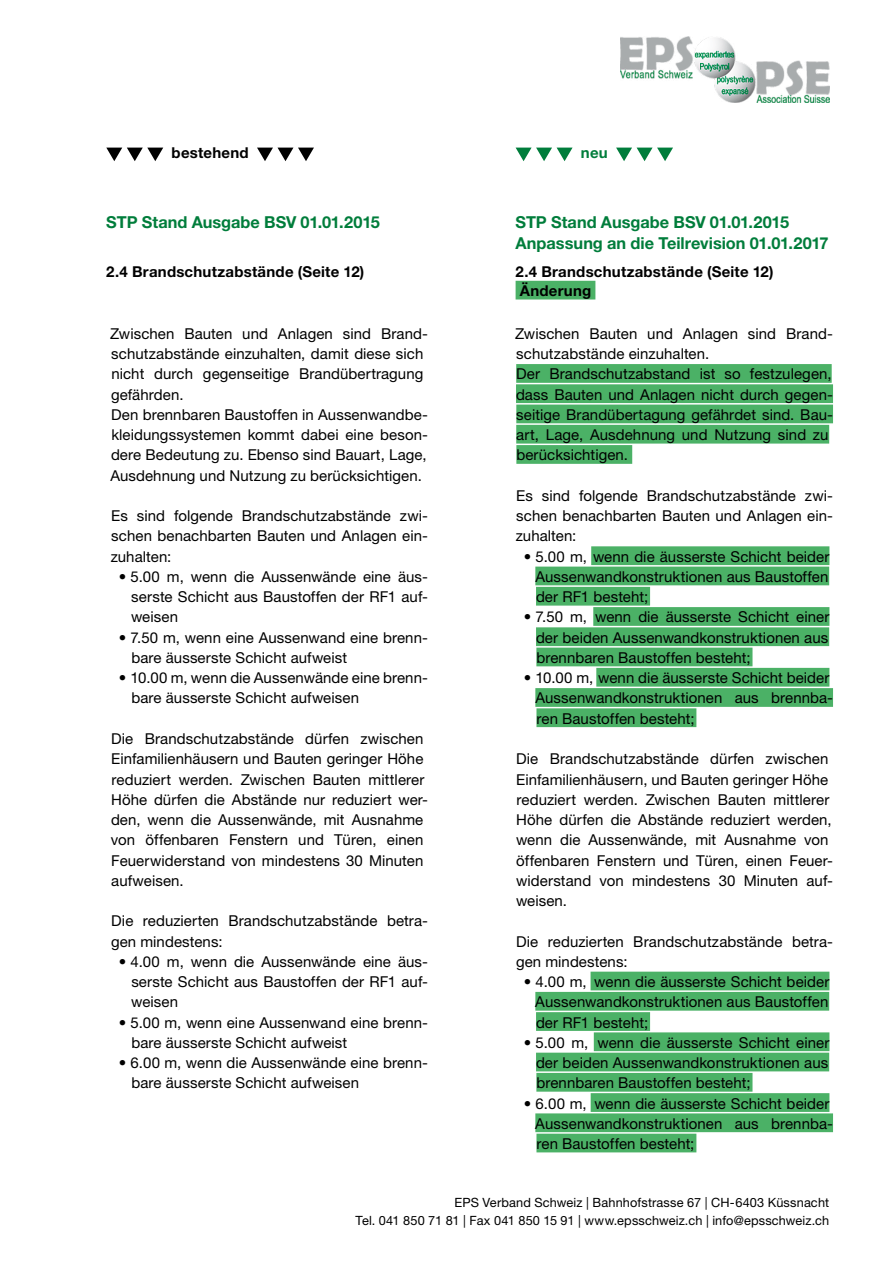
<style>
.page{position:relative;width:893px;height:1263px;background:#fff}
.page>*{position:absolute;margin:0;border:0;box-sizing:border-box;transform-origin:0 0}
.t1{font:700 16.5px/21px "Helvetica Neue LT Std";color:#007d3b}
.t2{font:15px/20.2px "Helvetica Neue LT Std";letter-spacing:.005em;color:#000}
.t3{font:700 15px/19.5px "Helvetica Neue LT Std";letter-spacing:.015em;color:#000}
.t4{font:700 15px "Helvetica Neue LT Std";color:#007d3b}
.t5{font:12.75px/18px "Helvetica Neue LT Std";letter-spacing:.015em;color:#000;text-align:right}
</style>
<div class="page">
<img style="left:620px;top:36px;width:209px;height:66px">
<div style="left:516px;top:364px;width:316px;height:19px;background:#4bb166"></div>
<div style="left:516px;top:384px;width:317px;height:19px;background:#4bb166"></div>
<div style="left:516px;top:405px;width:317px;height:18px;background:#4bb166"></div>
<div style="left:516px;top:425px;width:313px;height:19px;background:#4bb166"></div>
<div style="left:516px;top:445px;width:116px;height:19px;background:#4bb166"></div>
<div style="left:591px;top:546px;width:238px;height:19px;background:#4bb166"></div>
<div style="left:535px;top:567px;width:294px;height:18px;background:#4bb166"></div>
<div style="left:536px;top:587px;width:114px;height:19px;background:#4bb166"></div>
<div style="left:593px;top:607px;width:236px;height:19px;background:#4bb166"></div>
<div style="left:536px;top:627px;width:293px;height:19px;background:#4bb166"></div>
<div style="left:536px;top:648px;width:216px;height:18px;background:#4bb166"></div>
<div style="left:596px;top:668px;width:233px;height:19px;background:#4bb166"></div>
<div style="left:535px;top:688px;width:298px;height:19px;background:#4bb166"></div>
<div style="left:536px;top:708px;width:160px;height:19px;background:#4bb166"></div>
<div style="left:591px;top:972px;width:238px;height:18px;background:#4bb166"></div>
<div style="left:535px;top:992px;width:294px;height:19px;background:#4bb166"></div>
<div style="left:536px;top:1012px;width:114px;height:19px;background:#4bb166"></div>
<div style="left:594px;top:1032px;width:235px;height:19px;background:#4bb166"></div>
<div style="left:536px;top:1053px;width:293px;height:18px;background:#4bb166"></div>
<div style="left:536px;top:1073px;width:216px;height:19px;background:#4bb166"></div>
<div style="left:591px;top:1093px;width:238px;height:19px;background:#4bb166"></div>
<div style="left:535px;top:1113px;width:298px;height:19px;background:#4bb166"></div>
<div style="left:536px;top:1134px;width:160px;height:18px;background:#4bb166"></div>
<div style="left:516px;top:281px;width:79px;height:18px;background:#4bb166"></div>
<svg style="left:106px;top:148px;width:57px;height:13px"></svg>
<svg style="left:257px;top:148px;width:57px;height:13px"></svg>
<svg style="left:516px;top:148px;width:57px;height:13px"></svg>
<svg style="left:616px;top:148px;width:57px;height:13px"></svg>
<p class="t3" style="left:172px;top:143px;width:79px">bestehend</p>
<p class="t4" style="left:581px;top:144px;width:28px">neu</p>
<p class="t1" style="left:106px;top:211px;width:275px">STP Stand Ausgabe BSV 01.01.2015</p>
<p class="t3" style="left:106px;top:261px;width:260px">2.4 Brandschutzabstände (Seite 12)</p>
<p class="t2" style="left:110px;top:323px;width:319px">Zwischen Bauten und Anlagen sind Brand&shy;schutzabstände einzuhalten, damit diese sich nicht durch gegenseitige Brandübertragung gefährden.<br>Den brennbaren Baustoffen in Aussenwandbe&shy;kleidungssystemen kommt dabei eine beson&shy;dere Bedeutung zu. Ebenso sind Bauart, Lage, Ausdehnung und Nutzung zu berücksichtigen.</p>
<p class="t2" style="left:111px;top:505px;width:319px;text-align:justify">Es sind folgende Brandschutzabstände zwi&shy;schen benachbarten Bauten und Anlagen ein&shy;zuhalten:</p>
<p class="t2" style="left:131px;top:566px;width:298px;text-align:justify;text-indent:-12px">• 5.00 m, wenn die Aussenwände eine äus&shy;serste Schicht aus Baustoffen der RF1 auf&shy;weisen</p>
<p class="t2" style="left:131px;top:627px;width:298px;text-indent:-12px">• 7.50 m, wenn eine Aussenwand eine brenn&shy;bare äusserste Schicht aufweist</p>
<p class="t2" style="left:131px;top:667px;width:298px;text-indent:-12px">• 10.00 m, wenn die Aussenwände eine brenn&shy;bare äusserste Schicht aufweisen</p>
<p class="t2" style="left:111px;top:728px;width:319px">Die Brandschutzabstände dürfen zwischen Einfamilienhäusern und Bauten geringer Höhe reduziert werden. Zwischen Bauten mittlerer Höhe dürfen die Abstände nur reduziert wer&shy;den, wenn die Aussenwände, mit Ausnahme von öffenbaren Fenstern und Türen, einen Feuerwiderstand von mindestens 30 Minuten aufweisen.</p>
<p class="t2" style="left:111px;top:910px;width:318px">Die reduzierten Brandschutzabstände betra&shy;gen mindestens:</p>
<p class="t2" style="left:131px;top:951px;width:298px;text-align:justify;text-indent:-12px">• 4.00 m, wenn die Aussenwände eine äus&shy;serste Schicht aus Baustoffen der RF1 auf&shy;weisen</p>
<p class="t2" style="left:131px;top:1012px;width:298px;text-indent:-12px">• 5.00 m, wenn eine Aussenwand eine brenn&shy;bare äusserste Schicht aufweist</p>
<p class="t2" style="left:131px;top:1052px;width:298px;text-indent:-12px">• 6.00 m, wenn die Aussenwände eine brenn&shy;bare äusserste Schicht aufweisen</p>
<p class="t1" style="left:516px;top:211px;width:314px">STP Stand Ausgabe BSV 01.01.2015<br>Anpassung an die Teilrevision 01.01.2017</p>
<p class="t3" style="left:516px;top:261px;width:260px">2.4 Brandschutzabstände (Seite 12)<br>Änderung</p>
<p class="t2" style="left:515px;top:323px;width:319px">Zwischen Bauten und Anlagen sind Brand&shy;schutzabstände einzuhalten.<br>Der Brandschutzabstand ist so festzulegen, dass Bauten und Anlagen nicht durch gegen&shy;seitige Brandübertagung gefährdet sind. Bau&shy;art, Lage, Ausdehnung und Nutzung sind zu berücksichtigen.</p>
<p class="t2" style="left:516px;top:485px;width:319px;text-align:justify">Es sind folgende Brandschutzabstände zwi&shy;schen benachbarten Bauten und Anlagen ein&shy;zuhalten:</p>
<p class="t2" style="left:535px;top:546px;width:296px;text-align:justify;text-indent:-11px">• 5.00 m, wenn die äusserste Schicht beider Aussenwandkonstruktionen aus Baustoffen der RF1 besteht;</p>
<p class="t2" style="left:536px;top:607px;width:295px;text-align:justify;text-indent:-12px">• 7.50 m, wenn die äusserste Schicht einer der beiden Aussenwandkonstruktionen aus brennbaren Baustoffen besteht;</p>
<p class="t2" style="left:535px;top:667px;width:299px;text-indent:-11px">• 10.00 m, wenn die äusserste Schicht beider<br>Aussenwandkonstruktionen aus brennba&shy;ren Baustoffen besteht;</p>
<p class="t2" style="left:516px;top:748px;width:318px">Die Brandschutzabstände dürfen zwischen Einfamilienhäusern, und Bauten geringer Höhe reduziert werden. Zwischen Bauten mittlerer Höhe dürfen die Abstände reduziert werden, wenn die Aussenwände, mit Ausnahme von öffenbaren Fenstern und Türen, einen Feuer&shy;widerstand von mindestens 30 Minuten auf&shy;weisen.</p>
<p class="t2" style="left:516px;top:931px;width:318px">Die reduzierten Brandschutzabstände betra&shy;gen mindestens:</p>
<p class="t2" style="left:535px;top:971px;width:296px;text-align:justify;text-indent:-11px">• 4.00 m, wenn die äusserste Schicht beider Aussenwandkonstruktionen aus Baustoffen der RF1 besteht;</p>
<p class="t2" style="left:536px;top:1032px;width:295px;text-align:justify;text-indent:-12px">• 5.00 m, wenn die äusserste Schicht einer der beiden Aussenwandkonstruktionen aus brennbaren Baustoffen besteht;</p>
<p class="t2" style="left:535px;top:1093px;width:299px;text-indent:-11px">• 6.00 m, wenn die äusserste Schicht beider<br>Aussenwandkonstruktionen aus brennba&shy;ren Baustoffen besteht;</p>
<p class="t5" style="left:356px;top:1193px;width:475px">EPS Verband Schweiz | Bahnhofstrasse 67 | CH-6403 Küssnacht<br>Tel. 041 850 71 81 | Fax 041 850 15 91 | www.epsschweiz.ch | info@epsschweiz.ch</p>
</div>
